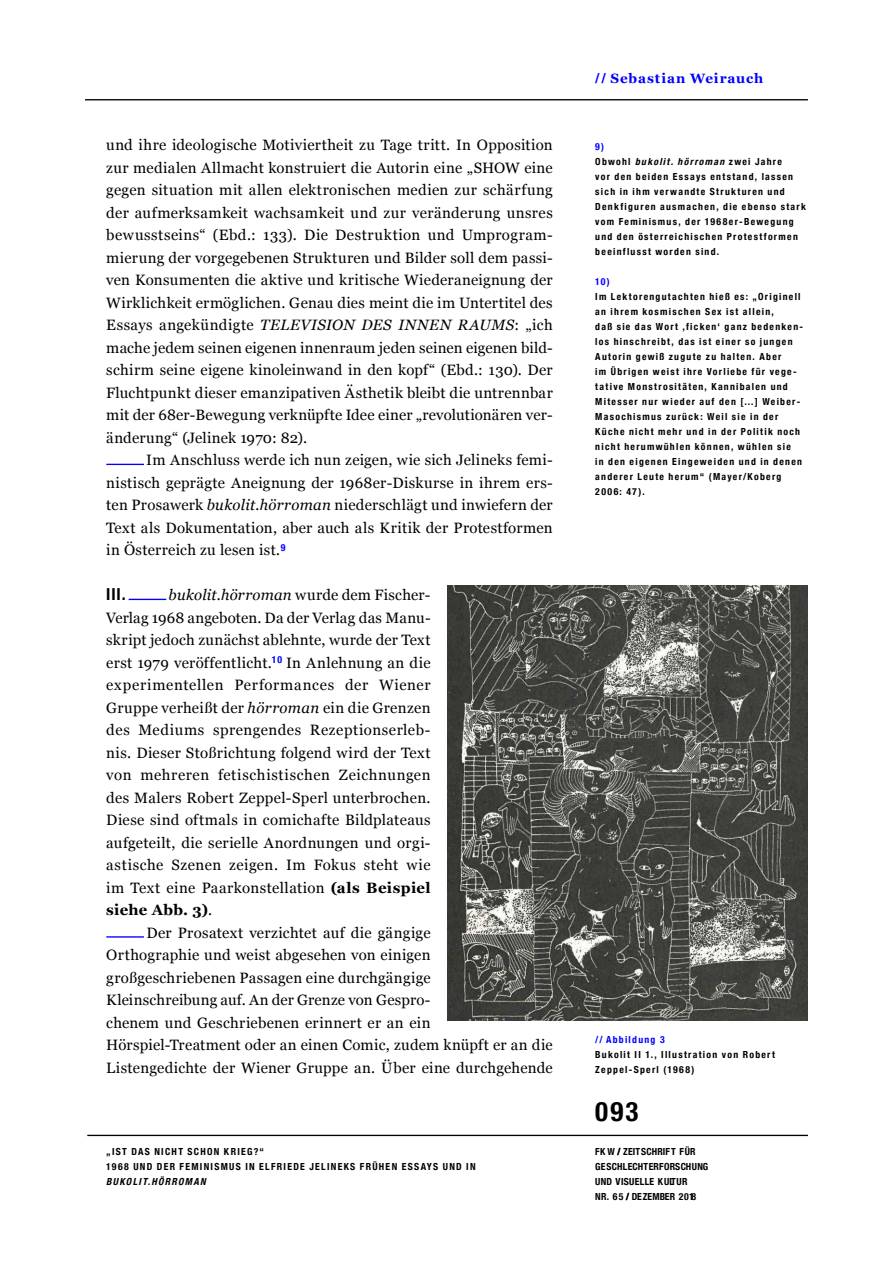
<style>
.page{position:relative;width:893px;height:1263px;background:#fff}
.page>*{position:absolute;margin:0;border:0;box-sizing:border-box;transform-origin:0 0}
.t1{font:700 condensed 27px "Helvetica Neue";color:#000}
.t2{font:700 condensed 16.5px "Helvetica Neue";color:#000}
.t3{font:15px/22.5px "Georgia";letter-spacing:.015em;color:#000;text-align:justify}
.t4{font:700 13.5px "Georgia";letter-spacing:.06em;color:#00f}
.t5{font:700 condensed 9.75px/15px "Helvetica Neue";letter-spacing:.13em;color:#000}
.t6{font:700 condensed 9.75px/15px "Helvetica Neue";letter-spacing:.025em;color:#000}
.t7{font:italic 700 condensed 9.75px "Helvetica Neue";color:#000}
.t8{font:700 condensed 9.75px "Helvetica Neue";letter-spacing:.13em;color:#00f}
.s1{font-style:italic}
.s2{font-weight:700}
.s3{font-family:"Helvetica Neue";font-stretch:condensed}
.s4{color:#00f}
</style>
<div class="page">
<hr style="left:85px;top:99px;width:723px;height:1px;background:#000">
<hr style="left:87px;top:1135px;width:721px;height:1px;background:#000">
<hr style="left:106px;top:464px;width:38px;height:1px;background:#00f">
<hr style="left:129px;top:599px;width:37px;height:1px;background:#00f">
<hr style="left:106px;top:936px;width:38px;height:2px;background:#00f">
<img style="left:448px;top:585px;width:360px;height:435px">
<p class="t3" style="left:106px;top:133px;width:448px">und ihre ideologische Motiviertheit zu Tage tritt. In Opposition zur medialen Allmacht konstruiert die Autorin eine „SHOW eine gegen situation mit allen elektronischen medien zur schärfung der aufmerksamkeit wachsamkeit und zur veränderung unsres bewusstseins“ (Ebd.: 133). Die Destruktion und Umprogram&shy;mierung der vorgegebenen Strukturen und Bilder soll dem passi&shy;ven Konsumenten die aktive und kritische Wiederaneignung der Wirklichkeit ermöglichen. Genau dies meint die im Untertitel des Essays angekündigte <span class="s1">TELEVISION DES INNEN RAUMS</span>: „ich mache jedem seinen eigenen innenraum jeden seinen eigenen bild&shy;schirm seine eigene kinoleinwand in den kopf“ (Ebd.: 130). Der Fluchtpunkt dieser emanzipativen Ästhetik bleibt die untrennbar mit der 68er-Bewegung verknüpfte Idee einer „revolutionären ver&shy;änderung“ (Jelinek 1970: 82).</p>
<p class="t3" style="left:106px;top:448px;width:448px;text-indent:40px">Im Anschluss werde ich nun zeigen, wie sich Jelineks femi&shy;nistisch geprägte Aneignung der 1968er-Diskurse in ihrem ers&shy;ten Prosawerk <span class="s1">bukolit.hörroman</span> niederschlägt und inwiefern der Text als Dokumentation, aber auch als Kritik der Protestformen in Österreich zu lesen ist<span class="s1">.</span><sup>9</sup></p>
<p class="t2" style="left:106px;top:580px;width:21px">III.</p>
<p class="t3" style="left:106px;top:583px;width:326px;text-indent:62px"><span class="s1">bukolit.hörroman</span> wurde dem Fischer-Verlag 1968 angeboten. Da der Verlag das Manu&shy;skript jedoch zunächst ablehnte, wurde der Text erst 1979 veröffentlicht.<sup>10</sup> In Anlehnung an die experimentellen Performances der Wiener Gruppe verheißt der <span class="s1">hörroman</span> ein die Grenzen des Mediums sprengendes Rezeptionserleb&shy;nis. Dieser Stoßrichtung folgend wird der Text von mehreren fetischistischen Zeichnungen des Malers Robert Zeppel-Sperl unterbrochen.<br>Diese sind oftmals in comichafte Bildplateaus aufgeteilt, die serielle Anordnungen und orgi&shy;astische Szenen zeigen. Im Fokus steht wie im Text eine Paarkonstellation <span class="s2">(als Beispiel siehe Abb. 3)</span>.</p>
<p class="t3" style="left:106px;top:920px;width:448px;text-align:left;text-indent:40px">Der Prosatext verzichtet auf die gängige<br>Orthographie und weist abgesehen von einigen großgeschriebenen Passagen eine durchgängige<br>Kleinschreibung auf. An der Grenze von Gespro-<br>chenem und Geschriebenen erinnert er an ein Hörspiel-Treatment oder an einen Comic, zudem knüpft er an die Listengedichte der Wiener Gruppe an. Über eine durchgehende</p>
<p class="t5" style="left:106px;top:1143px;width:371px">„IST DAS NICHT SCHON KRIEG?“<br>1968 UND DER FEMINISMUS IN ELFRIEDE JELINEKS FRÜHEN ESSAYS UND IN</p>
<p class="t7" style="left:106px;top:1173px;width:104px">BUKOLIT.HÖRROMAN</p>
<p class="t4" style="left:595px;top:68px;width:169px"><span class="s3">//</span> Sebastian Weirauch</p>
<p class="t5" style="left:595px;top:138px;width:212px"><span class="s4">9)<br></span>O b w o h l <span class="s1">bukolit. hörroman</span> z w e i J a h r e<br>vor den beiden Essays entstand, lassen sich in ihm verwandte Strukturen und<br>Denkfiguren ausmachen, die ebenso stark vom Feminismus, der 1968er-Bewegung und den österreichischen Protestformen beeinflusst worden sind.</p>
<p class="t8" style="left:595px;top:273px;width:16px">10)</p>
<p class="t5" style="left:595px;top:288px;width:209px">Im Lektorengutachten hieß es: „Originell an ihrem kosmischen Sex ist allein,<br>daß sie das Wort ‚ficken‘ ganz bedenken&shy;los hinschreibt, das ist einer so jungen Autorin gewiß zugute zu halten. Aber<br>im Übrigen weist ihre Vorliebe für vege&shy;tative Monstrositäten, Kannibalen und Mitesser nur wieder auf den […] Weiber-Masochismus zurück: Weil sie in der Küche nicht mehr und in der Politik noch nicht herumwühlen können, wühlen sie<br>in den eigenen Eingeweiden und in denen anderer Leute herum“ (Mayer/Koberg 2006: 47).</p>
<p class="t8" style="left:595px;top:1031px;width:71px">// Abbildung 3</p>
<p class="t5" style="left:595px;top:1046px;width:181px">Bukolit II 1., Illustration von Robert<br>Zeppel-Sperl (1968)</p>
<h1 class="t1" style="left:595px;top:1089px;width:44px">093</h1>
<p class="t6" style="left:595px;top:1143px;width:115px">FK W / ZEITSCHRIF T FÜR<br>GESCHLECHTERFORSCHUNG<br>UND VISUELLE KULTUR<br>NR. 65 / DEZEMBER 2018</p>
</div>
